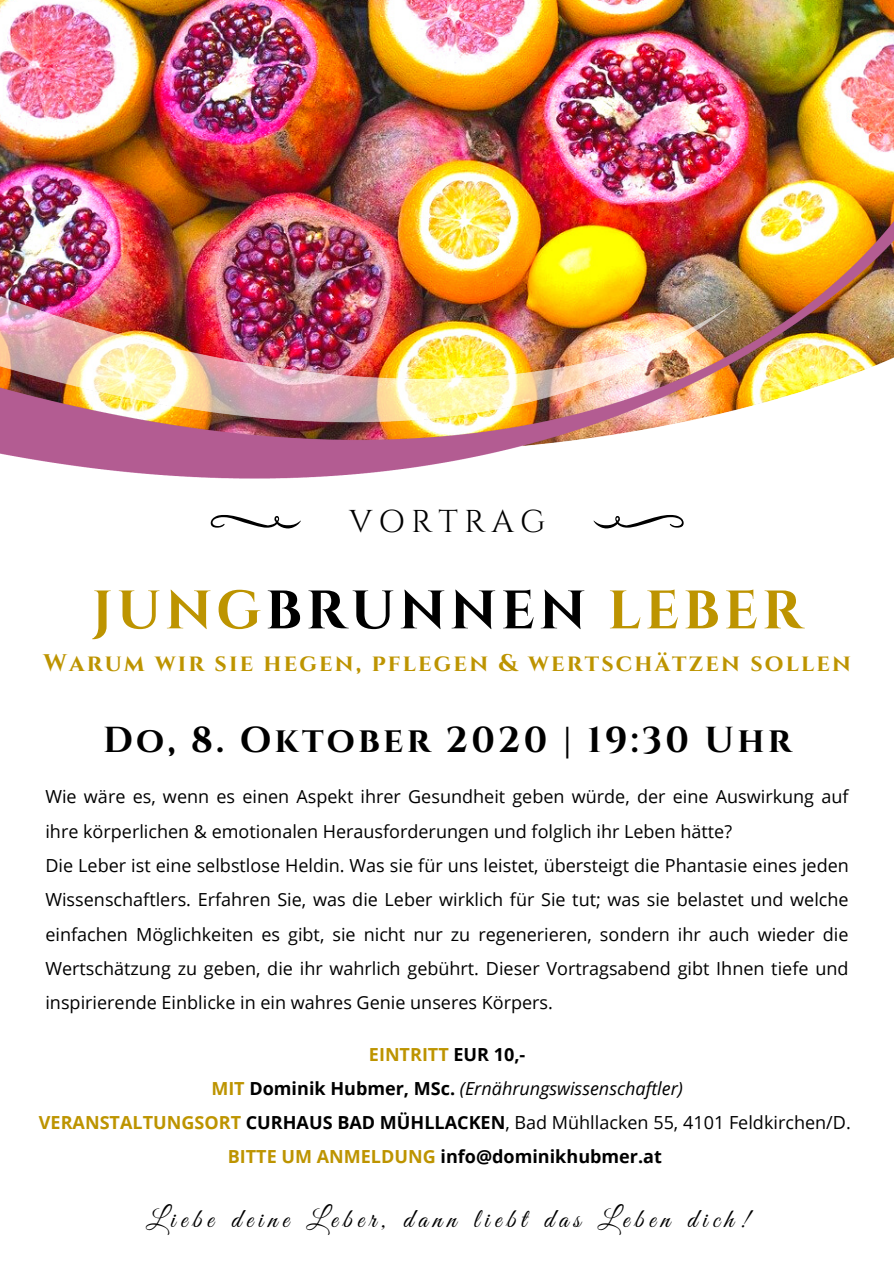
<style>
.page{position:relative;width:894px;height:1264px;background:#fff}
.page>*{position:absolute;margin:0;border:0;box-sizing:border-box;transform-origin:0 0}
.t1{font:700 54px "Cinzel";letter-spacing:.075em;color:#bd9400}
.t2{font:700 36px "Cinzel";letter-spacing:.09em;color:#000}
.t3{font:31.5px "Cinzel";letter-spacing:.195em;color:#000}
.t4{font:27px "Great Vibes";letter-spacing:.195em;color:#000}
.t5{font:700 24px "Cinzel";letter-spacing:.09em;color:#bd9400}
.t6{font:18px/34.3px "Open Sans";color:#000}
.t7{font:700 18px/33.8px "Open Sans";color:#000;text-align:center}
.s1{color:#000}
.s2{color:#bd9400}
.s3{font-weight:400;font-style:italic}
.s4{font-weight:400}
</style>
<div class="page">
<img style="left:0;top:0;width:893px;height:219px">
<img style="left:0;top:219px;width:893px;height:260px">
<svg style="left:593px;top:515px;width:90px;height:13px"></svg>
<svg style="left:211px;top:515px;width:90px;height:13px"></svg>
<h3 class="t3" style="left:349px;top:501px;width:198px">VORTRAG</h3>
<h1 class="t1" style="left:92px;top:576px;width:712px">JUNG<span class="s1">BRUNNEN</span> LEBER</h1>
<h3 class="t5" style="left:44px;top:648px;width:808px">Warum wir sie hegen, pflegen &amp; wertschätzen sollen</h3>
<h2 class="t2" style="left:103px;top:717px;width:689px">Do, 8. Oktober 2020 | 19:30 Uhr</h2>
<p class="t6" style="left:45px;top:779px;width:804px">Wie wäre es, wenn es einen Aspekt ihrer Gesundheit geben würde, der eine Auswirkung auf ihre körperlichen &amp; emotionalen Herausforderungen und folglich ihr Leben hätte?<br>Die Leber ist eine selbstlose Heldin. Was sie für uns leistet, übersteigt die Phantasie eines jeden Wissenschaftlers. Erfahren Sie, was die Leber wirklich für Sie tut; was sie belastet und welche einfachen Möglichkeiten es gibt, sie nicht nur zu regenerieren, sondern ihr auch wieder die Wertschätzung zu geben, die ihr wahrlich gebührt. Dieser Vortragsabend gibt Ihnen tiefe und inspirierende Einblicke in ein wahres Genie unseres Körpers.</p>
<p class="t7" style="left:39px;top:1037px;width:813px"><span class="s2">EINTRITT</span> EUR 10,-<br><span class="s2">MIT</span> Dominik Hubmer, MSc. <span class="s3">(Ernährungswissenschaftler)<br></span><span class="s2">VERANSTALTUNGSORT</span> CURHAUS BAD MÜHLLACKEN<span class="s4">, Bad Mühllacken 55, 4101 Feldkirchen/D.<br></span><span class="s2">BITTE UM ANMELDUNG</span> info@dominikhubmer.at</p>
<h3 class="t4" style="left:146px;top:1204px;width:603px">Liebe deine Leber, dann liebt das Leben dich!</h3>
</div>
